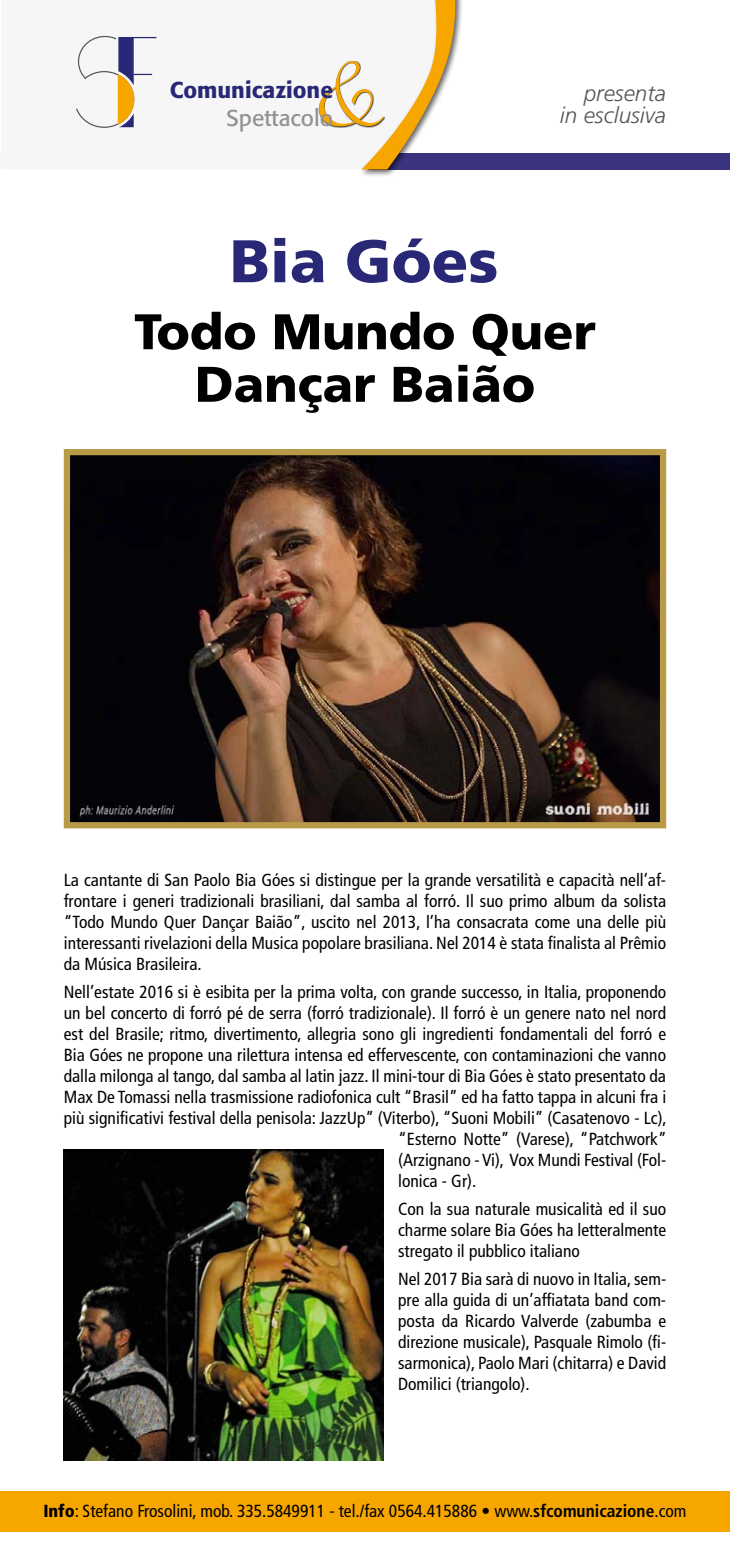
<style>
.page{position:relative;width:730px;height:1542px;background:#fff}
.page>*{position:absolute;margin:0;border:0;box-sizing:border-box;transform-origin:0 0}
.t1{font:900 60px "Frutiger";color:#282876}
.t2{font:900 50px/52.5px "Frutiger";color:#000;text-align:center}
.t3{font:500 22.75px "Formata";color:#282876}
.t4{font:22.75px "Formata";color:#929292}
.t5{font:italic 300 22.5px/22.5px "Frutiger";color:#575756;text-align:right}
.t6{font:condensed 17.5px/21px "Frutiger";color:#000;text-align:justify}
.s1{font-weight:900}
.s2{font-weight:700}
</style>
<div class="page">
<div style="left:0;top:1490px;width:730px;height:41px;background:#f7a600"></div>
<img style="left:71px;top:456px;width:588px;height:365px">
<div style="left:64px;top:449px;width:602px;height:379px;border:6px solid #b99b47"></div>
<div style="left:0;top:153px;width:730px;height:16px;background:#3a347f"></div>
<div style="left:0;top:36px;width:319px;height:133px;background:#f6f6f6"></div>
<div style="left:359px;top:0;width:104px;height:177px;background:#000;opacity:.6"></div>
<svg style="left:319px;top:0;width:144px;height:169px"></svg>
<svg style="left:75px;top:35px;width:81px;height:93px"></svg>
<img style="left:64px;top:1149px;width:320px;height:311px">
<h3 class="t3" style="left:170px;top:76px;width:165px">Comunicazione</h3>
<h3 class="t4" style="left:227px;top:104px;width:108px">Spettacolo</h3>
<h1 class="t1" style="left:230px;top:225px;width:270px">Bia Góes</h1>
<p class="t5" style="left:560px;top:82px;width:108px">presenta<br>in esclusiva</p>
<h2 class="t2" style="left:134px;top:305px;width:463px">Todo Mundo Quer<br>Dançar Baião</h2>
<p class="t6" style="left:64px;top:869px;width:604px">La cantante di San Paolo Bia Góes si distingue per la grande versatilità e capacità nell’af&shy;frontare i generi tradizionali brasiliani, dal samba al forró. Il suo primo album da solista “Todo Mundo Quer Dançar Baião”, uscito nel 2013, l’ha consacrata come una delle più interessanti rivelazioni della Musica popolare brasiliana. Nel 2014 è stata finalista al Prêmio da Música Brasileira.</p>
<p class="t6" style="left:64px;top:981px;width:604px">Nell’estate 2016 si è esibita per la prima volta, con grande successo, in Italia, proponendo</p>
<p class="t6" style="left:64px;top:1002px;width:604px">un bel concerto di forró pé de serra (forró tradizionale). Il forró è un genere nato nel nord</p>
<p class="t6" style="left:64px;top:1023px;width:604px">est del Brasile; ritmo, divertimento, allegria sono gli ingredienti fondamentali del forró e</p>
<p class="t6" style="left:64px;top:1044px;width:604px">Bia Góes ne propone una rilettura intensa ed effervescente, con contaminazioni che vanno</p>
<p class="t6" style="left:64px;top:1065px;width:604px">dalla milonga al tango, dal samba al latin jazz. Il mini-tour di Bia Góes è stato presentato da</p>
<p class="t6" style="left:64px;top:1086px;width:604px">Max De Tomassi nella trasmissione radiofonica cult “Brasil” ed ha fatto tappa in alcuni fra i</p>
<p class="t6" style="left:64px;top:1107px;width:605px">più significativi festival della penisola: JazzUp” (Viterbo), “Suoni Mobili” (Casatenovo - Lc),</p>
<p class="t6" style="left:398px;top:1128px;width:270px">“Esterno Notte” (Varese), “Patchwork”</p>
<p class="t6" style="left:398px;top:1149px;width:270px">(Arzignano - Vi), Vox Mundi Festival (Fol-</p>
<p class="t6" style="left:398px;top:1170px;width:80px">lonica - Gr).</p>
<p class="t6" style="left:398px;top:1198px;width:270px">Con la sua naturale musicalità ed il suo charme solare Bia Góes ha letteralmente stregato il pubblico italiano</p>
<p class="t6" style="left:398px;top:1268px;width:270px">Nel 2017 Bia sarà di nuovo in Italia, sem&shy;pre alla guida di un’affiatata band com&shy;posta da Ricardo Valverde (zabumba e direzione musicale), Pasquale Rimolo (fi&shy;sarmonica), Paolo Mari (chitarra) e David Domilici (triangolo).</p>
<p class="t6" style="left:43px;top:1500px;width:645px"><span class="s1">Info</span>: Stefano Frosolini, mob. 335.5849911 - tel./fax 0564.415886 • www.<span class="s2">sfcomunicazione</span>.com</p>
</div>
